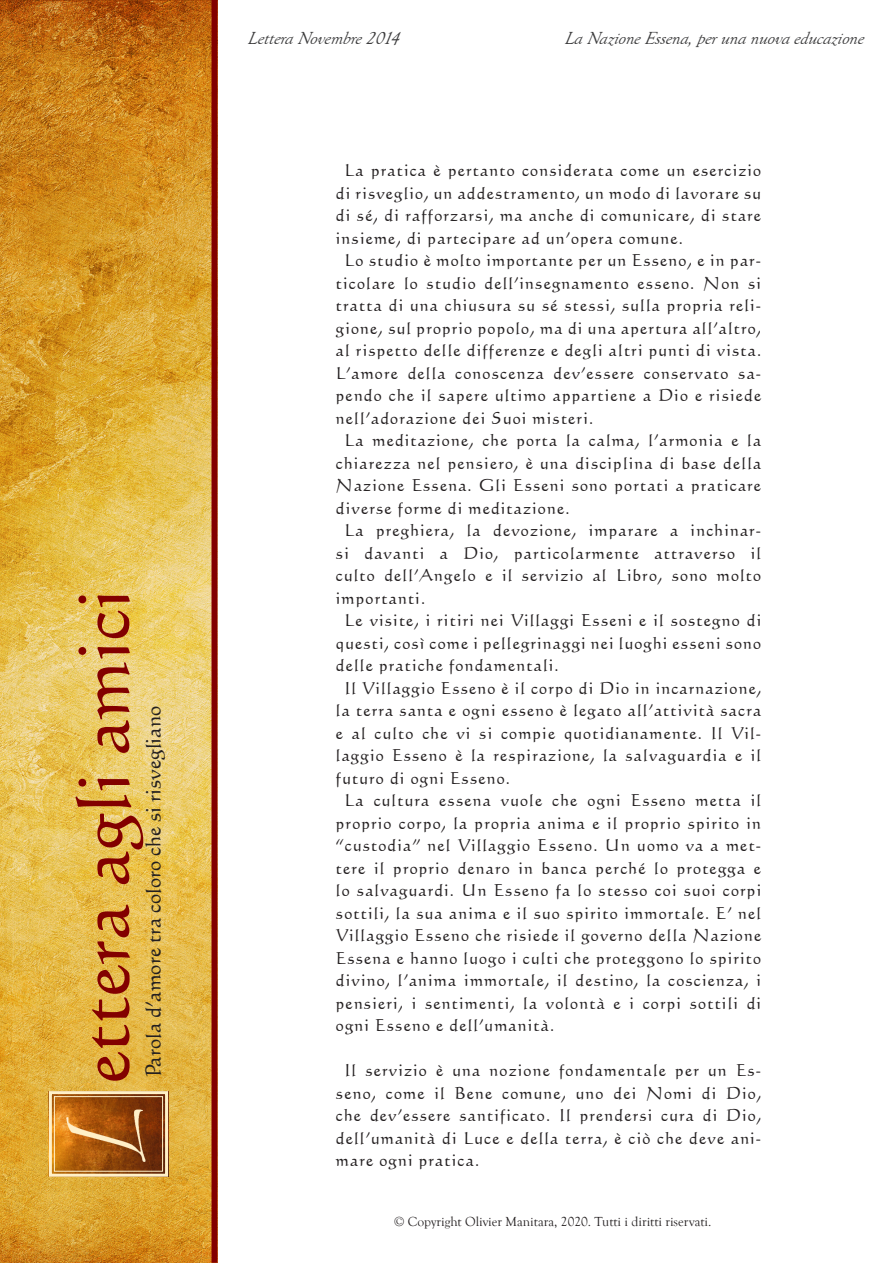
<style>
.page{position:relative;width:893px;height:1263px;background:#fff}
.page>*{position:absolute;margin:0;border:0;box-sizing:border-box;transform-origin:0 0}
.t1{font:73.5px "Calligraphic 421 BT Roman B";color:#820000}
.t2{font:21px "Calligraphic 421 BT Roman B";color:#231f20}
.t3{font:italic 18px "Goudy Old Style T";color:#3c3c3d}
.corps{font:16.5px/22.5px "Calligraphic 421 BT Roman B";letter-spacing:.07em;color:#231f20;text-align:justify}
.t4{font:13.5px "Goudy Old Style T";color:#231f20}
</style>
<div class="page">
<img style="left:0;top:0;width:211px;height:1263px">
<div style="left:211px;top:0;width:6px;height:1263px;background:#820000"></div>
<svg style="left:47px;top:1089px;width:123px;height:89px;background:#ca9a5a"></svg>
<div style="left:54px;top:1096px;width:109px;height:76px;border:1px solid #fff0c7"></div>
<img style="left:59px;top:1098px;width:97px;height:72px">
<h1 class="t1" style="left:55px;top:1083px;width:496px;rotate:-90deg">ettera agli amici</h1>
<p class="t2" style="left:140px;top:1077px;width:373px;rotate:-90deg">Parola d’amore tra coloro che si risvegliano</p>
<p class="t3" style="left:247px;top:28px;width:159px">LetteraNovembre2014</p>
<p class="t3" style="left:564px;top:28px;width:307px">LaNazioneEssena,perunanuovaeducazione</p>
<p class="corps" style="left:336px;top:159px;width:427px;text-indent:9px">La pratica è pertanto considerata come un esercizio di risveglio, un addestramento, un modo di lavorare su di sé, di rafforzarsi, ma anche di comunicare, di stare insieme, di partecipare ad un’opera comune.</p>
<p class="corps" style="left:336px;top:249px;width:427px;text-indent:9px">Lo studio è molto importante per un Esseno, e in par&shy;ticolare lo studio dell’insegnamento esseno. Non si tratta di una chiusura su sé stessi, sulla propria reli&shy;gione, sul proprio popolo, ma di una apertura all’altro, al rispetto delle differenze e degli altri punti di vista.<br>L’amore della conoscenza dev’essere conservato sa&shy;pendo che il sapere ultimo appartiene a Dio e risiede nell’adorazione dei Suoi misteri.</p>
<p class="corps" style="left:336px;top:429px;width:427px;text-indent:9px">La meditazione, che porta la calma, l’armonia e la chiarezza nel pensiero, è una disciplina di base della Nazione Essena. Gli Esseni sono portati a praticare diverse forme di meditazione.</p>
<p class="corps" style="left:336px;top:519px;width:427px;text-indent:9px">La preghiera, la devozione, imparare a inchinar&shy;si davanti a Dio, particolarmente attraverso il culto dell’Angelo e il servizio al Libro, sono molto importanti.</p>
<p class="corps" style="left:336px;top:609px;width:427px;text-indent:9px">Le visite, i ritiri nei Villaggi Esseni e il sostegno di questi, così come i pellegrinaggi nei luoghi esseni sono delle pratiche fondamentali.</p>
<p class="corps" style="left:336px;top:676px;width:427px;text-indent:9px">Il Villaggio Esseno è il corpo di Dio in incarnazione, la terra santa e ogni esseno è legato all’attività sacra e al culto che vi si compie quotidianamente. Il Vil&shy;laggio Esseno è la respirazione, la salvaguardia e il futuro di ogni Esseno.</p>
<p class="corps" style="left:336px;top:789px;width:427px;text-indent:9px">La cultura essena vuole che ogni Esseno metta il proprio corpo, la propria anima e il proprio spirito in “custodia” nel Villaggio Esseno. Un uomo va a met&shy;tere il proprio denaro in banca perché lo protegga e lo salvaguardi. Un Esseno fa lo stesso coi suoi corpi sottili, la sua anima e il suo spirito immortale. E’ nel Villaggio Esseno che risiede il governo della Nazione Essena e hanno luogo i culti che proteggono lo spirito divino, l’anima immortale, il destino, la coscienza, i pensieri, i sentimenti, la volontà e i corpi sottili di ogni Esseno e dell’umanità.</p>
<p class="corps" style="left:336px;top:1059px;width:427px;text-indent:9px">Il servizio è una nozione fondamentale per un Es&shy;seno, come il Bene comune, uno dei Nomi di Dio, che dev’essere santificato. Il prendersi cura di Dio, dell’umanità di Luce e della terra, è ciò che deve ani&shy;mare ogni pratica.</p>
<p class="t4" style="left:394px;top:1214px;width:319px">© Copyright Olivier Manitara, 2020. Tutti i diritti riservati.</p>
</div>
